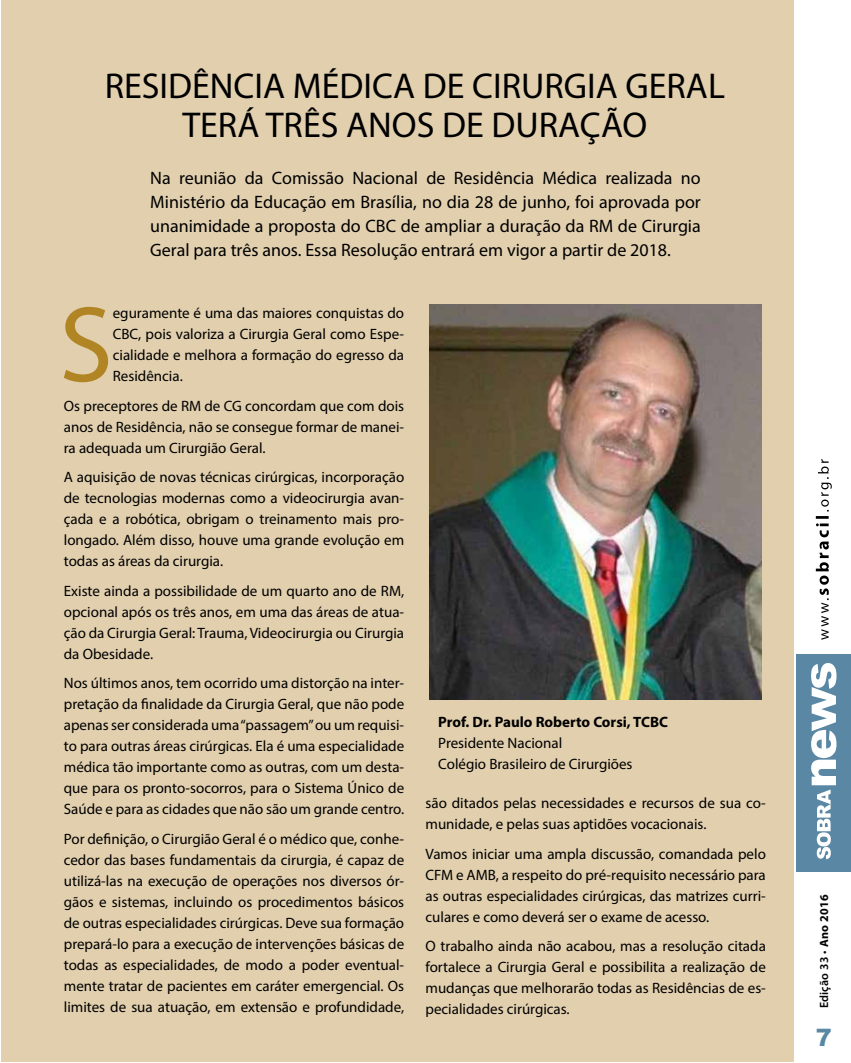
<style>
.page{position:relative;width:851px;height:1063px;background:#fff}
.page>*{position:absolute;margin:0;border:0;box-sizing:border-box;transform-origin:0 0}
.t1{font:108.45px "Myriad Pro";color:#b18424}
.t2{font:36px/39px "Myriad Pro";color:#000;text-align:center}
.t3{font:900 24px "Arial";color:#5987a4}
.t4{font:18px/24px "Myriad Pro";color:#000;text-align:justify}
.t5{font:15px/21px "Myriad Pro";color:#000;text-align:justify}
.t6{font:700 15px "Myriad Pro";color:#000}
.t7{font:600 12px "Myriad Pro";letter-spacing:.02em;color:#000}
.s1{font-weight:400}
.s2{font-weight:700}
</style>
<div class="page">
<div style="left:796px;top:654px;width:54px;height:218px;background:#5987a4"></div>
<svg style="left:811px;top:663px;width:25px;height:196px"></svg>
<svg style="left:815px;top:459px;width:16px;height:181px"></svg>
<div style="left:1px;top:1px;width:792px;height:1061px;background:#e1cfae"></div>
<img style="left:429px;top:305px;width:332px;height:394px">
<h2 class="t2" style="left:105px;top:66px;width:621px">RESIDÊNCIA MÉDICA DE CIRURGIA GERAL<br>TERÁ TRÊS ANOS DE DURAÇÃO</h2>
<p class="t4" style="left:150px;top:165px;width:552px">Na reunião da Comissão Nacional de Residência Médica realizada no Ministério da Educação em Brasília, no dia 28 de junho, foi aprovada por unanimidade a proposta do CBC de ampliar a duração da RM de Cirurgia Geral para três anos. Essa Resolução entrará em vigor a partir de 2018.</p>
<h1 class="t1" style="left:59px;top:278px;width:55px">S</h1>
<p class="t5" style="left:113px;top:302px;width:293px">eguramente é uma das maiores conquistas do CBC, pois valoriza a Cirurgia Geral como Espe&shy;cialidade e melhora a formação do egresso da Residência.</p>
<p class="t5" style="left:64px;top:395px;width:342px">Os preceptores de RM de CG concordam que com dois anos de Residência, não se consegue formar de manei&shy;ra adequada um Cirurgião Geral.</p>
<p class="t5" style="left:64px;top:466px;width:342px">A aquisição de novas técnicas cirúrgicas, incorporação de tecnologias modernas como a videocirurgia avan&shy;çada e a robótica, obrigam o treinamento mais pro&shy;longado. Além disso, houve uma grande evolução em todas as áreas da cirurgia.</p>
<p class="t5" style="left:64px;top:580px;width:342px">Existe ainda a possibilidade de um quarto ano de RM, opcional após os três anos, em uma das áreas de atua&shy;ção da Cirurgia Geral: Trauma, Videocirurgia ou Cirurgia da Obesidade.</p>
<p class="t5" style="left:64px;top:672px;width:342px">Nos últimos anos, tem ocorrido uma distorção na inter&shy;pretação da finalidade da Cirurgia Geral, que não pode apenas ser considerada uma “passagem” ou um requisi&shy;to para outras áreas cirúrgicas. Ela é uma especialidade médica tão importante como as outras, com um desta&shy;que para os pronto-socorros, para o Sistema Único de Saúde e para as cidades que não são um grande centro.</p>
<p class="t5" style="left:64px;top:828px;width:342px">Por definição, o Cirurgião Geral é o médico que, conhe&shy;cedor das bases fundamentais da cirurgia, é capaz de utilizá-las na execução de operações nos diversos ór&shy;gãos e sistemas, incluindo os procedimentos básicos de outras especialidades cirúrgicas. Deve sua formação prepará-lo para a execução de intervenções básicas de todas as especialidades, de modo a poder eventual&shy;mente tratar de pacientes em caráter emergencial. Os limites de sua atuação, em extensão e profundidade,</p>
<p class="t6" style="left:438px;top:713px;width:231px">Prof. Dr. Paulo Roberto Corsi, TCBC</p>
<p class="t5" style="left:438px;top:733px;width:196px">Presidente Nacional<br>Colégio Brasileiro de Cirurgiões</p>
<p class="t5" style="left:425px;top:792px;width:342px">são ditados pelas necessidades e recursos de sua co&shy;munidade, e pelas suas aptidões vocacionais.</p>
<p class="t5" style="left:425px;top:843px;width:342px">Vamos iniciar uma ampla discussão, comandada pelo CFM e AMB, a respeito do pré-requisito necessário para as outras especialidades cirúrgicas, das matrizes curri&shy;culares e como deverá ser o exame de acesso.</p>
<p class="t5" style="left:425px;top:935px;width:342px">O trabalho ainda não acabou, mas a resolução citada fortalece a Cirurgia Geral e possibilita a realização de mudanças que melhorarão todas as Residências de es&shy;pecialidades cirúrgicas.</p>
<p class="t7" style="left:816px;top:1008px;width:115px;rotate:-90deg">Edição 33 <span class="s1">•</span> <span class="s2">Ano 2016</span></p>
<h3 class="t3" style="left:815px;top:1020px;width:18px">7</h3>
</div>
